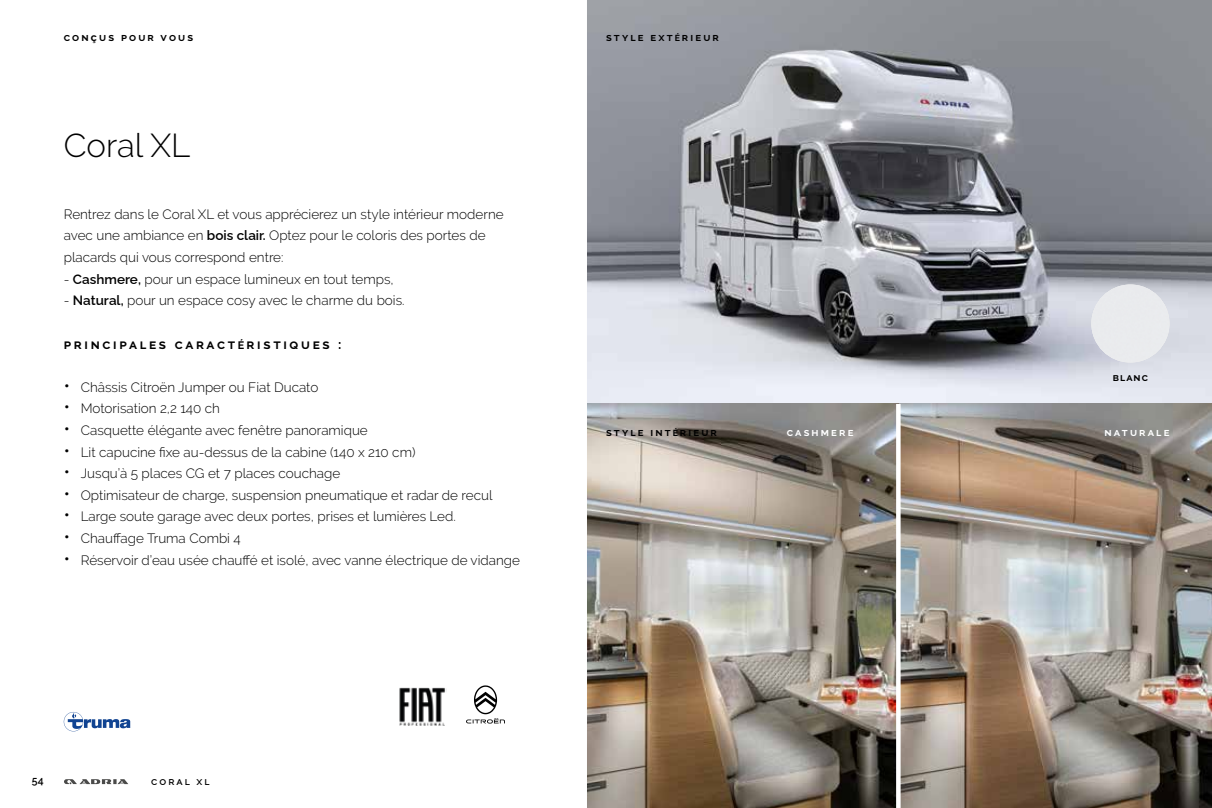
<style>
.page{position:relative;width:1212px;height:808px;background:#fff}
.page>*{position:absolute;margin:0;border:0;box-sizing:border-box;transform-origin:0 0}
.t1{font:300 33px "Raleway";color:#000}
.t2{font:300 13.5px/21.6px "Raleway";color:#000}
.t3{font:700 13.5px "Raleway";letter-spacing:.2em;color:#000}
.t4{font:700 10.8px "Raleway";letter-spacing:.2em;color:#000}
.t5{font:700 10.8px "Raleway";letter-spacing:.2em;color:#fff}
.t6{font:600 10.5px "Raleway";color:#000}
.t7{font:700 10.5px "Raleway";letter-spacing:.1em;color:#000}
.s1{font-size:8.7px}
.s2{font-weight:600}
.s3{font-size:10.8px}
.s4{font-size:18px}
</style>
<div class="page">
<img style="left:587px;top:0;width:625px;height:404px">
<svg style="left:64px;top:712px;width:66px;height:19px"></svg>
<svg style="left:64px;top:779px;width:64px;height:5px"></svg>
<div style="left:1091px;top:285px;width:78px;height:77px;background:#eaebed;border-radius:39px"></div>
<img style="left:587px;top:404px;width:625px;height:404px">
<svg style="left:896px;top:404px;width:4px;height:404px"></svg>
<img style="left:399px;top:687px;width:47px;height:39px">
<svg style="left:466px;top:685px;width:39px;height:38px"></svg>
<p class="t4" style="left:64px;top:31px;width:131px">conçus pour vous</p>
<p class="t4" style="left:606px;top:31px;width:114px">style ext<span class="s1">É</span>rieur</p>
<h1 class="t1" style="left:64px;top:126px;width:128px">Coral XL</h1>
<p class="t2" style="left:64px;top:203px;width:441px">Rentrez dans le Coral XL et vous apprécierez un style intérieur moderne avec une ambiance en <span class="s2">bois clair.</span> Optez pour le coloris des portes de placards qui vous correspond entre:</p>
<p class="t2" style="left:64px;top:268px;width:331px">- <span class="s2">Cashmere,</span> pour un espace lumineux en tout temps,</p>
<p class="t2" style="left:64px;top:290px;width:342px">- <span class="s2">Natural,</span> pour un espace cosy avec le charme du bois.</p>
<p class="t3" style="left:64px;top:336px;width:279px">principales caract<span class="s3">É</span>ristiques :</p>
<p class="t2" style="left:64px;top:376px;width:256px"><span class="s4">•</span> Châssis Citroën Jumper ou Fiat Ducato</p>
<p class="t2" style="left:64px;top:398px;width:158px"><span class="s4">•</span> Motorisation 2,2 140 ch</p>
<p class="t2" style="left:64px;top:419px;width:306px"><span class="s4">•</span> Casquette élégante avec fenêtre panoramique</p>
<p class="t2" style="left:64px;top:441px;width:353px"><span class="s4">•</span> Lit capucine fixe au-dessus de la cabine (140 x 210 cm)</p>
<p class="t2" style="left:64px;top:462px;width:278px"><span class="s4">•</span> Jusqu’à 5 places CG et 7 places couchage</p>
<p class="t2" style="left:64px;top:484px;width:430px"><span class="s4">•</span> Optimisateur de charge, suspension pneumatique et radar de recul</p>
<p class="t2" style="left:64px;top:506px;width:393px"><span class="s4">•</span> Large soute garage avec deux portes, prises et lumières Led.</p>
<p class="t2" style="left:64px;top:527px;width:178px"><span class="s4">•</span> Chauffage Truma Combi 4</p>
<p class="t2" style="left:64px;top:549px;width:458px"><span class="s4">•</span> Réservoir d’eau usée chauffé et isolé, avec vanne électrique de vidange</p>
<p class="t7" style="left:1113px;top:371px;width:37px">blanc</p>
<p class="t4" style="left:606px;top:426px;width:113px">style int<span class="s1">É</span>rieur</p>
<p class="t5" style="left:787px;top:426px;width:68px">cashmere</p>
<p class="t5" style="left:1104px;top:426px;width:66px">naturale</p>
<p class="t6" style="left:32px;top:772px;width:13px">54</p>
<p class="t6" style="left:151px;top:772px;width:60px">coral xl</p>
</div>
